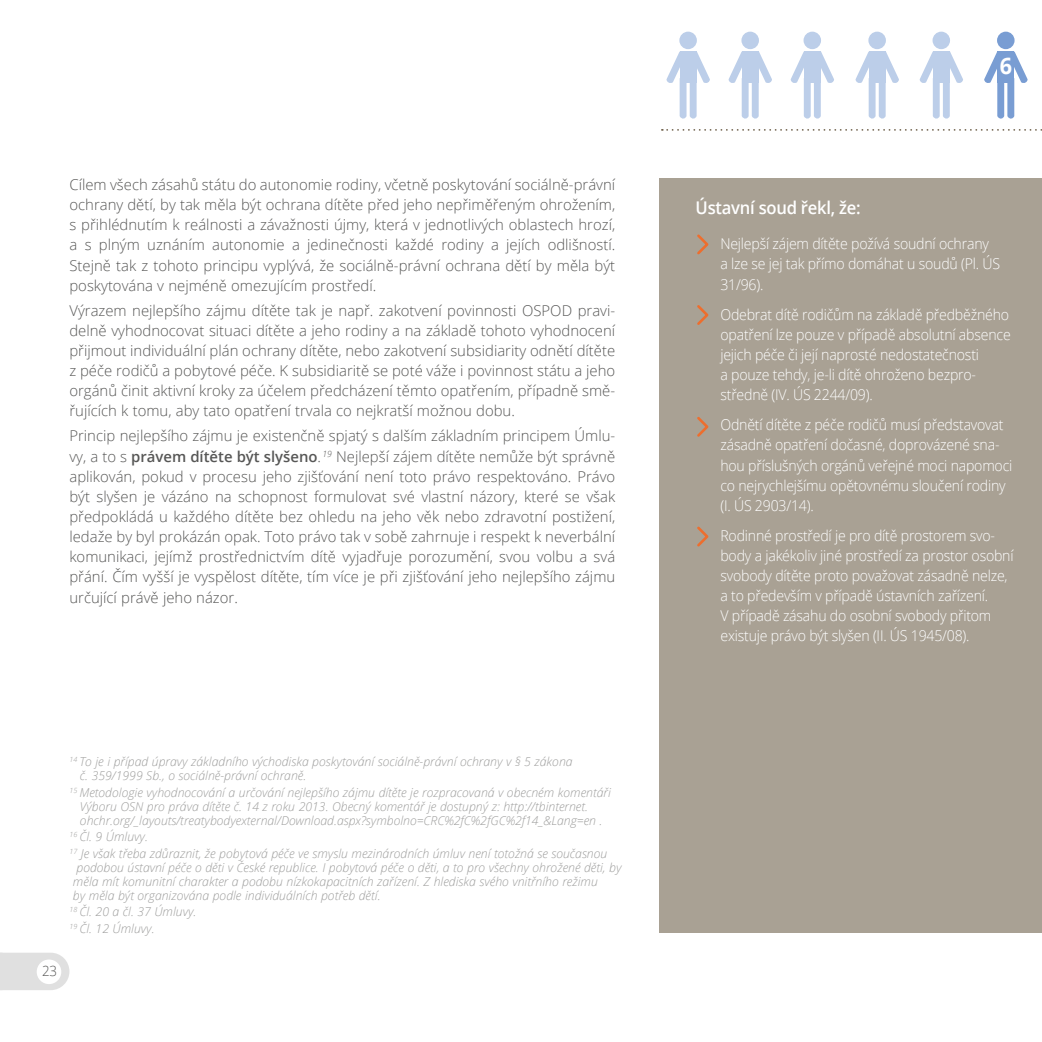
<style>
.page{position:relative;width:1042px;height:1042px;background:#fff}
.page>*{position:absolute;margin:0;border:0;box-sizing:border-box;transform-origin:0 0}
.t1{font:700 22.75px "Open Sans";color:#fff;scale:.95 1}
.t2{font:600 17.5px "Open Sans";letter-spacing:-.015em;color:#fff;scale:.95 1}
.t3{font:300 14.88px/20.1px "Open Sans";color:#575756;text-align:justify}
.t4{font:300 14.88px/20.1px "Open Sans";letter-spacing:-.015em;color:#fff;scale:.95 1}
.t5{font:300 14px "Open Sans";color:#575756;scale:.95 1}
.t6{font:italic 300 12.25px/14px "Open Sans";color:#9d9d9c}
.s1{font-weight:600}
.s2{font-weight:400;font-size:21px;color:#fff}
</style>
<div class="page">
<svg style="left:0;top:952px;width:69px;height:38px;background:#e2e2e2"></svg>
<div style="left:37px;top:959px;width:24px;height:25px;background:#fff;border-radius:50%"></div>
<div style="left:659px;top:179px;width:383px;height:754px;background:#a9a194"></div>
<svg style="left:697px;top:234px;width:12px;height:21px"></svg>
<svg style="left:697px;top:305px;width:12px;height:20px"></svg>
<svg style="left:697px;top:417px;width:12px;height:20px"></svg>
<svg style="left:697px;top:526px;width:12px;height:21px"></svg>
<svg style="left:662px;top:129px;width:380px;height:2px"></svg>
<div style="left:741px;top:32px;width:18px;height:17px;background:#bccee9;border-radius:50%"></div>
<svg style="left:728px;top:52px;width:44px;height:67px"></svg>
<div style="left:803px;top:32px;width:18px;height:17px;background:#bccee9;border-radius:50%"></div>
<svg style="left:790px;top:52px;width:44px;height:67px"></svg>
<div style="left:868px;top:32px;width:18px;height:17px;background:#bccee9;border-radius:50%"></div>
<svg style="left:855px;top:52px;width:44px;height:67px"></svg>
<div style="left:997px;top:32px;width:17px;height:17px;background:#799dd3;border-radius:50%"></div>
<svg style="left:984px;top:52px;width:43px;height:67px"></svg>
<div style="left:932px;top:32px;width:18px;height:17px;background:#bccee9;border-radius:50%"></div>
<svg style="left:919px;top:52px;width:44px;height:67px"></svg>
<div style="left:679px;top:32px;width:18px;height:17px;background:#bccee9;border-radius:50%"></div>
<svg style="left:666px;top:52px;width:44px;height:67px"></svg>
<p class="t3" style="left:69px;top:174px;width:547px">Cílem všech zásahů státu do autonomie rodiny, včetně poskytování sociálně-právní ochrany dětí, by tak měla být ochrana dítěte před jeho nepřiměřeným ohrožením, s přihlédnutím k reálnosti a závažnosti újmy, která v jednotlivých oblastech hrozí, a s plným uznáním autonomie a jedinečnosti každé rodiny a jejích odlišností.<br>Stejně tak z tohoto principu vyplývá, že sociálně-právní ochrana dětí by měla být poskytována v nejméně omezujícím prostředí.</p>
<p class="t3" style="left:69px;top:300px;width:547px">Výrazem nejlepšího zájmu dítěte tak je např. zakotvení povinnosti OSPOD pravi&shy;delně vyhodnocovat situaci dítěte a jeho rodiny a na základě tohoto vyhodnocení přijmout individuální plán ochrany dítěte, nebo zakotvení subsidiarity odnětí dítěte z péče rodičů a pobytové péče. K subsidiaritě se poté váže i povinnost státu a jeho orgánů činit aktivní kroky za účelem předcházení těmto opatřením, případně smě&shy;řujících k tomu, aby tato opatření trvala co nejkratší možnou dobu.</p>
<p class="t3" style="left:69px;top:426px;width:547px">Princip nejlepšího zájmu je existenčně spjatý s dalším základním principem Úmlu&shy;vy, a to s <span class="s1">právem dítěte být slyšeno</span>. <sup>19</sup> Nejlepší zájem dítěte nemůže být správně aplikován, pokud v procesu jeho zjišťování není toto právo respektováno. Právo být slyšen je vázáno na schopnost formulovat své vlastní názory, které se však předpokládá u každého dítěte bez ohledu na jeho věk nebo zdravotní postižení, ledaže by byl prokázán opak. Toto právo tak v sobě zahrnuje i respekt k neverbální komunikaci, jejímž prostřednictvím dítě vyjadřuje porozumění, svou volbu a svá přání. Čím vyšší je vyspělost dítěte, tím více je při zjišťování jeho nejlepšího zájmu určující právě jeho názor.</p>
<p class="t5" style="left:41px;top:962px;width:18px"><span class="s2">4</span>2 3</p>
<p class="t6" style="left:80px;top:754px;width:494px;text-indent:-11px"><sup>14</sup> To je i případ úpravy základního východiska poskytování sociálně-právní ochrany v § 5 zákona č. 359/1999 Sb., o sociálně-právní ochraně.</p>
<p class="t6" style="left:80px;top:785px;width:532px;text-indent:-11px"><sup>15</sup> Metodologie vyhodnocování a určování nejlepšího zájmu dítěte je rozpracovaná v obecném komentáři<br>Výboru OSN pro práva dítěte č. 14 z roku 2013. Obecný komentář je dostupný z: http://tbinternet. ohchr.org/_layouts/treatybodyexternal/Download.aspx?symbolno=CRC%2fC%2fGC%2f14_&amp;Lang=en .</p>
<p class="t6" style="left:69px;top:828px;width:539px;line-height:16.4px"><sup>16</sup> Čl. 9 Úmluvy.<br><sup>17</sup> Je však třeba zdůraznit, že pobytová péče ve smyslu mezinárodních úmluv není totožná se současnou</p>
<p class="t6" style="left:73px;top:860px;width:550px">podobou ústavní péče o děti v České republice. I pobytová péče o děti, a to pro všechny ohrožené děti, by měla mít komunitní charakter a podobu nízkokapacitních zařízení. Z hlediska svého vnitřního režimu<br>by měla být organizována podle individuálních potřeb dětí.</p>
<p class="t6" style="left:69px;top:903px;width:129px;line-height:16.4px"><sup>18</sup> Čl. 20 a čl. 37 Úmluvy.<br><sup>19</sup> Čl. 12 Úmluvy.</p>
<h1 class="t1" style="left:999px;top:49px;width:14px">6</h1>
<p class="t2" style="left:695px;top:196px;width:175px">Ústavní soud řekl, že:</p>
<p class="t4" style="left:720px;top:233px;width:296px">Nejlepší zájem dítěte požívá soudní ochrany a lze se jej tak přímo domáhat u soudů (Pl. ÚS<br>31/96).</p>
<p class="t4" style="left:720px;top:304px;width:307px">Odebrat dítě rodičům na základě předběžného opatření lze pouze v případě absolutní absence jejich péče či její naprosté nedostatečnosti<br>a pouze tehdy, je-li dítě ohroženo bezpro&shy;středně (IV. ÚS 2244/09).</p>
<p class="t4" style="left:720px;top:414px;width:309px">Odnětí dítěte z péče rodičů musí představovat zásadně opatření dočasné, doprovázené sna&shy;hou příslušných orgánů veřejné moci napomoci co nejrychlejšímu opětovnému sloučení rodiny (I. ÚS 2903/14).</p>
<p class="t4" style="left:720px;top:525px;width:310px">Rodinné prostředí je pro dítě prostorem svo&shy;body a jakékoliv jiné prostředí za prostor osobní svobody dítěte proto považovat zásadně nelze, a to především v případě ústavních zařízení.<br>V případě zásahu do osobní svobody přitom existuje právo být slyšen (II. ÚS 1945/08).</p>
</div>
